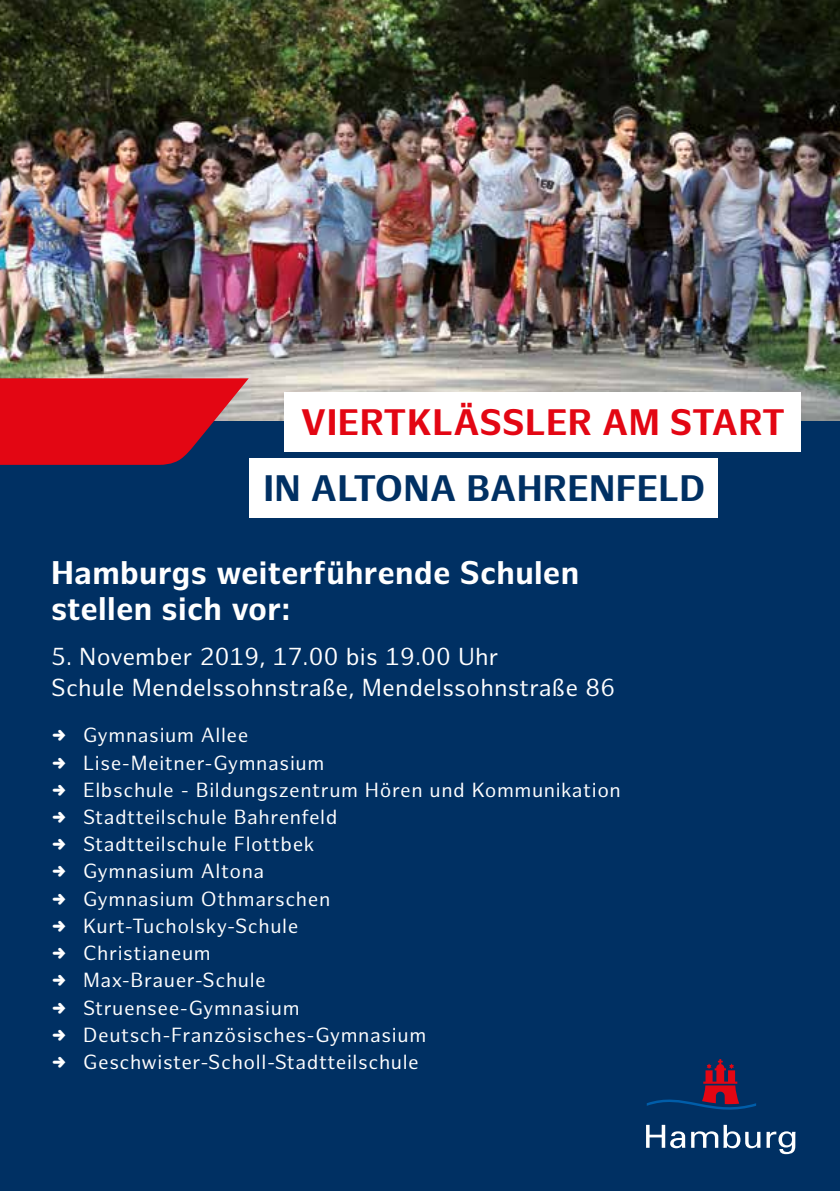
<style>
.page{position:relative;width:840px;height:1191px;background:#fff}
.page>*{position:absolute;margin:0;border:0;box-sizing:border-box;transform-origin:0 0}
.t1{font:700 36px "Hamburg Sans";letter-spacing:.01em;color:#e30613}
.t2{font:700 36px "Hamburg Sans";letter-spacing:.01em;color:#003063}
.t3{font:700 32px/36px "Hamburg Sans";letter-spacing:.01em;color:#fff}
.t4{font:24px/31px "Hamburg Sans";letter-spacing:.01em;color:#fff}
.t5{font:20px/27.2px "Hamburg Sans";letter-spacing:.03em;color:#fff}
</style>
<div class="page">
<img style="left:0;top:0;width:839px;height:422px">
<div style="left:0;top:422px;width:839px;height:769px;background:#003063"></div>
<div style="left:284px;top:392px;width:516px;height:60px;background:#fff"></div>
<svg style="left:0;top:378px;width:248px;height:87px;background:#c81121"></svg>
<svg style="left:646px;top:1059px;width:109px;height:51px"></svg>
<svg style="left:646px;top:1124px;width:71px;height:24px"></svg>
<svg style="left:723px;top:1124px;width:37px;height:24px"></svg>
<svg style="left:766px;top:1131px;width:29px;height:23px"></svg>
<div style="left:249px;top:458px;width:468px;height:60px;background:#fff"></div>
<h1 class="t1" style="left:301px;top:402px;width:485px">VIERTKLÄSSLER AM START</h1>
<h1 class="t2" style="left:263px;top:467px;width:443px">IN ALTONA BAHRENFELD</h1>
<h2 class="t3" style="left:51px;top:556px;width:529px">Hamburgs weiterführende Schulen stellen sich vor:</h2>
<p class="t4" style="left:51px;top:641px;width:565px">5. November 2019, 17.00 bis 19.00 Uhr<br>Schule Mendelssohnstraße, Mendelssohnstraße 86</p>
<p class="t5" style="left:83px;top:722px;width:539px">Gymnasium Allee<br>Lise-Meitner-Gymnasium<br>Elbschule - Bildungszentrum Hören und Kommunikation<br>Stadtteilschule Bahrenfeld<br>Stadtteilschule Flottbek<br>Gymnasium Altona<br>Gymnasium Othmarschen<br>Kurt-Tucholsky-Schule<br>Christianeum<br>Max-Brauer-Schule<br>Struensee-Gymnasium<br>Deutsch-Französisches-Gymnasium<br>Geschwister-Scholl-Stadtteilschule</p>
</div>
